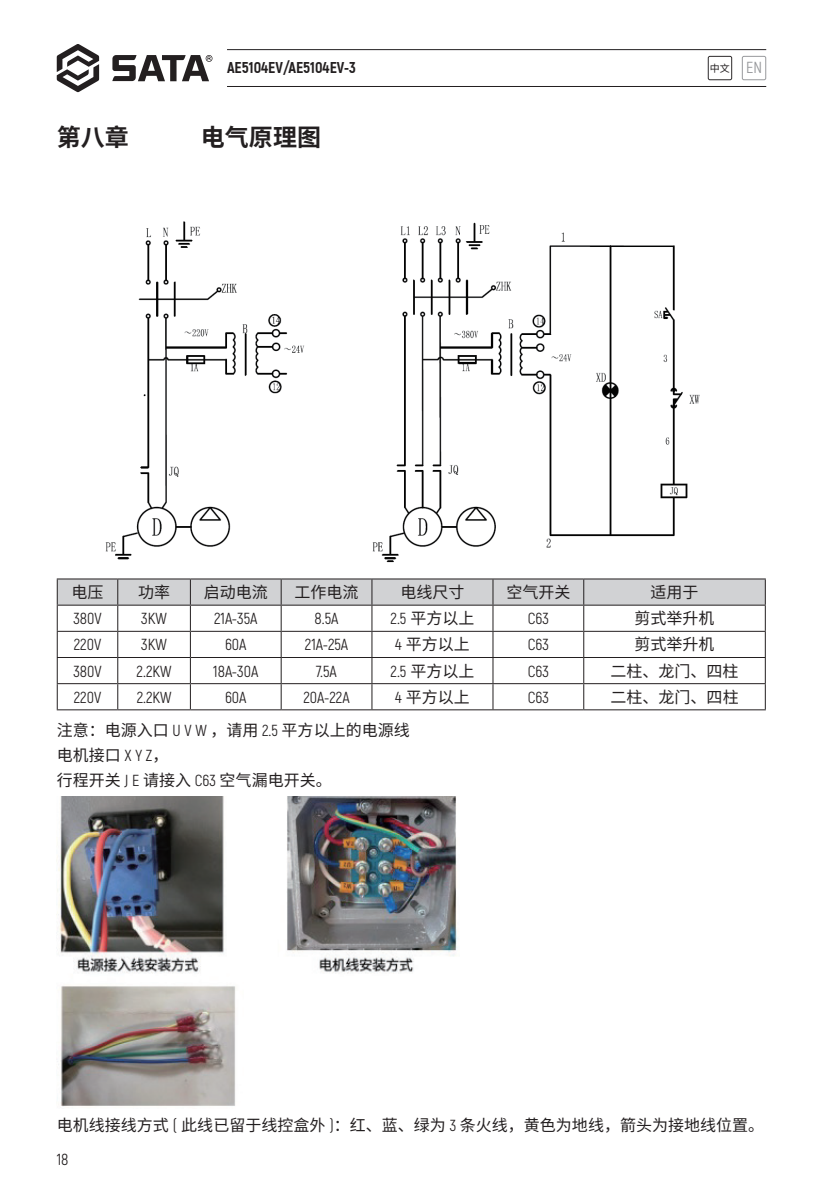
<style>
.page{position:relative;width:823px;height:1191px;background:#fff}
.page>*{position:absolute;margin:0;border:0;box-sizing:border-box;transform-origin:0 0}
.t1{font:700 24px "Source Han Sans CN";color:#231f20}
.t2{font:16px/24.8px "Source Han Sans CN";color:#231f20}
.t3{font:16px "Akrobat";color:#231f20}
.t4{font:800 16px "Akrobat";color:#231f20}
.t5{font:10px "Source Han Sans CN";color:#231f20}
.s1{font-family:"Akrobat";font-size:16px;color:#939598}
.s2{font-family:"Akrobat"}
</style>
<div class="page">
<svg style="left:57px;top:44px;width:42px;height:48px"></svg>
<svg style="left:112px;top:55px;width:100px;height:26px"></svg>
<hr style="left:227px;top:49px;width:538px;height:1px;background:#231f20">
<hr style="left:227px;top:86px;width:538px;height:1px;background:#231f20">
<svg style="left:707px;top:56px;width:24px;height:24px"></svg>
<svg style="left:741px;top:56px;width:24px;height:24px"></svg>
<img style="left:105px;top:221px;width:595px;height:342px">
<hr style="left:57px;top:578px;width:61px;height:1px;background:#231f20">
<hr style="left:118px;top:578px;width:72px;height:1px;background:#231f20">
<hr style="left:190px;top:578px;width:91px;height:1px;background:#231f20">
<hr style="left:281px;top:578px;width:91px;height:1px;background:#231f20">
<hr style="left:372px;top:578px;width:120px;height:1px;background:#231f20">
<hr style="left:492px;top:578px;width:91px;height:1px;background:#231f20">
<hr style="left:583px;top:578px;width:182px;height:1px;background:#231f20">
<svg style="left:57px;top:579px;width:708px;height:130px"></svg>
<hr style="left:57px;top:709px;width:61px;height:1px;background:#231f20">
<hr style="left:118px;top:709px;width:72px;height:1px;background:#231f20">
<hr style="left:190px;top:709px;width:91px;height:1px;background:#231f20">
<hr style="left:281px;top:709px;width:91px;height:1px;background:#231f20">
<hr style="left:372px;top:709px;width:120px;height:1px;background:#231f20">
<hr style="left:492px;top:709px;width:91px;height:1px;background:#231f20">
<hr style="left:583px;top:709px;width:182px;height:1px;background:#231f20">
<img style="left:57px;top:796px;width:401px;height:311px">
<p class="t4" style="left:227px;top:59px;width:130px">AE5104EV/AE5104EV-3</p>
<h1 class="t1" style="left:57px;top:124px;width:73px">第八章</h1>
<h1 class="t1" style="left:201px;top:124px;width:121px">电气原理图</h1>
<p class="t5" style="left:709px;top:63px;width:53px">中文 <span class="s1">EN</span></p>
<p class="t2" style="left:71px;top:580px;width:33px">电压</p>
<p class="t2" style="left:138px;top:580px;width:33px">功率</p>
<p class="t2" style="left:204px;top:580px;width:65px">启动电流</p>
<p class="t2" style="left:294px;top:580px;width:65px">工作电流</p>
<p class="t2" style="left:400px;top:580px;width:65px">电线尺寸</p>
<p class="t2" style="left:506px;top:580px;width:65px">空气开关</p>
<p class="t2" style="left:650px;top:580px;width:49px">适用于</p>
<p class="t3" style="left:73px;top:609px;width:30px">380V</p>
<p class="t3" style="left:141px;top:609px;width:27px">3KW</p>
<p class="t3" style="left:214px;top:609px;width:45px">21A-35A</p>
<p class="t3" style="left:314px;top:609px;width:25px">8.5A</p>
<p class="t2" style="left:390px;top:606px;width:85px"><span class="s2">2.5</span> 平方以上</p>
<p class="t3" style="left:527px;top:609px;width:23px">C63</p>
<p class="t2" style="left:634px;top:606px;width:81px">剪式举升机</p>
<p class="t3" style="left:74px;top:635px;width:29px">220V</p>
<p class="t3" style="left:141px;top:635px;width:27px">3KW</p>
<p class="t3" style="left:225px;top:635px;width:23px">60A</p>
<p class="t3" style="left:305px;top:635px;width:45px">21A-25A</p>
<p class="t2" style="left:395px;top:632px;width:76px"><span class="s2">4</span> 平方以上</p>
<p class="t3" style="left:527px;top:635px;width:23px">C63</p>
<p class="t2" style="left:634px;top:632px;width:81px">剪式举升机</p>
<p class="t3" style="left:73px;top:661px;width:30px">380V</p>
<p class="t3" style="left:137px;top:661px;width:36px">2.2KW</p>
<p class="t3" style="left:213px;top:661px;width:47px">18A-30A</p>
<p class="t3" style="left:316px;top:661px;width:22px">7.5A</p>
<p class="t2" style="left:390px;top:658px;width:85px"><span class="s2">2.5</span> 平方以上</p>
<p class="t3" style="left:527px;top:661px;width:23px">C63</p>
<p class="t2" style="left:610px;top:658px;width:129px">二柱、龙门、四柱</p>
<p class="t3" style="left:74px;top:687px;width:29px">220V</p>
<p class="t3" style="left:137px;top:687px;width:36px">2.2KW</p>
<p class="t3" style="left:225px;top:687px;width:23px">60A</p>
<p class="t3" style="left:303px;top:687px;width:48px">20A-22A</p>
<p class="t2" style="left:395px;top:685px;width:76px"><span class="s2">4</span> 平方以上</p>
<p class="t3" style="left:527px;top:687px;width:23px">C63</p>
<p class="t2" style="left:610px;top:685px;width:129px">二柱、龙门、四柱</p>
<p class="t2" style="left:57px;top:718px;width:354px">注意：电源入口 <span class="s2">U V W</span> ，请用 <span class="s2">2.5</span> 平方以上的电源线电机接口 <span class="s2">X Y Z</span>，<br>行程开关 <span class="s2">J E</span> 请接入 <span class="s2">C63</span> 空气漏电开关。</p>
<p class="t2" style="left:57px;top:1113px;width:708px">电机线接线方式 <span class="s2">(</span> 此线已留于线控盒外 <span class="s2">)</span>：红、蓝、绿为 <span class="s2">3</span> 条火线，黄色为地线，箭头为接地线位置。</p>
<p class="t3" style="left:57px;top:1150px;width:13px">18</p>
</div>
